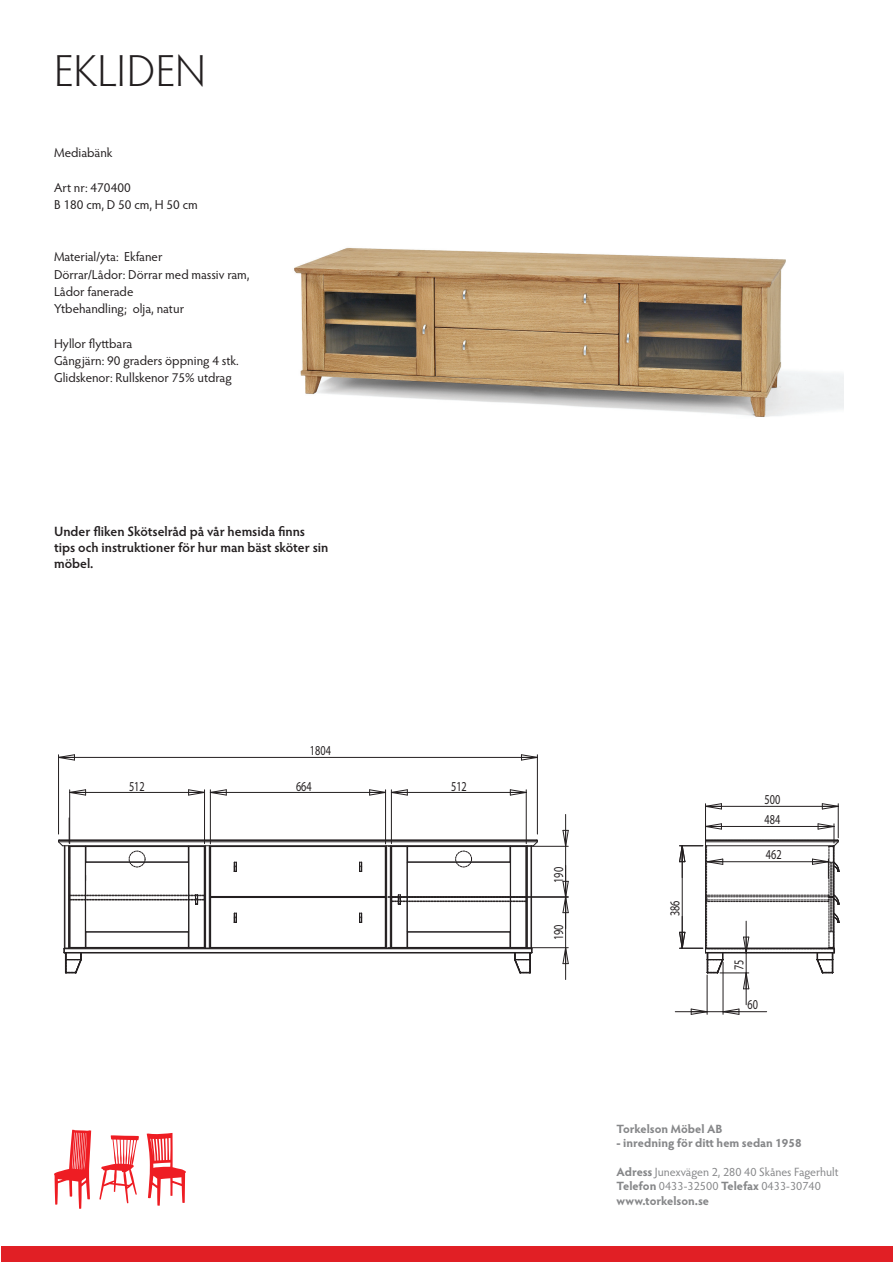
<style>
.page{position:relative;width:893px;height:1263px;background:#fff}
.page>*{position:absolute;margin:0;border:0;box-sizing:border-box;transform-origin:0 0}
.t1{font:300 45px "Hypatia Sans Pro";letter-spacing:-.005em;color:#231f20}
.t2{font:13.65px/20.1px "Myriad Pro";color:#231f20;scale:.75 1}
.t3{font:600 13.5px/16.2px "Hypatia Sans Pro";color:#231f20}
.t4{font:12.9px/17.2px "Hypatia Sans Pro";color:#231f20}
.t5{font:12px/14.4px "Hypatia Sans Pro";color:#868789}
.t6{font:700 12px "Hypatia Sans Pro";color:#868789}
.s1{font-weight:700}
</style>
<div class="page">
<div style="left:2px;top:1246px;width:891px;height:16px;background:#e11f25"></div>
<svg style="left:99px;top:1135px;width:40px;height:68px"></svg>
<svg style="left:54px;top:1130px;width:37px;height:79px"></svg>
<svg style="left:147px;top:1133px;width:39px;height:73px"></svg>
<img style="left:294px;top:248px;width:549px;height:169px">
<hr style="left:59px;top:841px;width:478px;height:1px;background:#231f20">
<hr style="left:63px;top:845px;width:470px;height:1px;background:#231f20">
<hr style="left:59px;top:840px;width:478px;height:1px;background:#231f20">
<svg style="left:58px;top:839px;width:5px;height:8px"></svg>
<hr style="left:408px;top:932px;width:102px;height:1px;background:#231f20">
<hr style="left:510px;top:862px;width:1px;height:70px;background:#231f20">
<hr style="left:407px;top:862px;width:1px;height:70px;background:#231f20">
<hr style="left:407px;top:931px;width:103px;height:1px;background:#231f20">
<svg style="left:509px;top:839px;width:29px;height:24px"></svg>
<hr style="left:407px;top:862px;width:103px;height:1px;background:#231f20">
<hr style="left:70px;top:846px;width:1px;height:101px;background:#231f20">
<hr style="left:188px;top:862px;width:1px;height:70px;background:#231f20">
<hr style="left:189px;top:846px;width:1px;height:101px;background:#231f20">
<hr style="left:85px;top:862px;width:1px;height:70px;background:#231f20">
<hr style="left:86px;top:932px;width:102px;height:1px;background:#231f20">
<hr style="left:86px;top:862px;width:103px;height:1px;background:#231f20">
<hr style="left:204px;top:846px;width:1px;height:102px;background:#231f20">
<hr style="left:86px;top:931px;width:103px;height:1px;background:#231f20">
<hr style="left:86px;top:846px;width:102px;height:1px;background:#231f20">
<hr style="left:86px;top:947px;width:103px;height:1px;background:#231f20">
<svg style="left:387px;top:846px;width:21px;height:17px"></svg>
<hr style="left:211px;top:846px;width:174px;height:1px;background:#231f20">
<hr style="left:211px;top:896px;width:174px;height:1px;background:#231f20">
<svg style="left:188px;top:845px;width:23px;height:18px"></svg>
<hr style="left:385px;top:846px;width:1px;height:50px;background:#231f20">
<hr style="left:211px;top:947px;width:174px;height:1px;background:#231f20">
<hr style="left:385px;top:897px;width:1px;height:50px;background:#231f20">
<hr style="left:211px;top:897px;width:174px;height:1px;background:#231f20">
<hr style="left:531px;top:846px;width:1px;height:102px;background:#231f20">
<hr style="left:527px;top:846px;width:1px;height:102px;background:#231f20">
<hr style="left:526px;top:846px;width:1px;height:102px;background:#231f20">
<hr style="left:390px;top:846px;width:1px;height:102px;background:#231f20">
<svg style="left:385px;top:931px;width:23px;height:17px"></svg>
<hr style="left:386px;top:846px;width:1px;height:102px;background:#231f20">
<hr style="left:391px;top:846px;width:1px;height:102px;background:#231f20">
<hr style="left:209px;top:846px;width:1px;height:102px;background:#231f20">
<svg style="left:188px;top:931px;width:22px;height:17px"></svg>
<hr style="left:205px;top:846px;width:1px;height:102px;background:#231f20">
<hr style="left:210px;top:846px;width:1px;height:102px;background:#231f20">
<hr style="left:68px;top:846px;width:1px;height:102px;background:#231f20">
<hr style="left:65px;top:846px;width:1px;height:102px;background:#231f20">
<hr style="left:64px;top:846px;width:1px;height:102px;background:#231f20">
<hr style="left:69px;top:846px;width:1px;height:102px;background:#231f20">
<hr style="left:64px;top:948px;width:468px;height:1px;background:#231f20">
<hr style="left:64px;top:952px;width:468px;height:1px;background:#231f20">
<hr style="left:64px;top:953px;width:468px;height:1px;background:#231f20">
<div style="left:455px;top:851px;width:17px;height:16px;border:1px dashed #231f20;border-radius:50%"></div>
<div style="left:129px;top:851px;width:16px;height:16px;border:1px dashed #231f20;border-radius:50%"></div>
<svg style="left:233px;top:861px;width:4px;height:11px"></svg>
<svg style="left:359px;top:861px;width:4px;height:11px"></svg>
<svg style="left:233px;top:912px;width:4px;height:11px"></svg>
<svg style="left:359px;top:912px;width:4px;height:11px"></svg>
<svg style="left:63px;top:931px;width:24px;height:42px"></svg>
<svg style="left:509px;top:931px;width:24px;height:42px"></svg>
<svg style="left:70px;top:894px;width:140px;height:11px"></svg>
<svg style="left:385px;top:894px;width:141px;height:11px"></svg>
<svg style="left:69px;top:789px;width:17px;height:7px"></svg>
<hr style="left:69px;top:790px;width:1px;height:54px;background:#231f20">
<hr style="left:204px;top:790px;width:1px;height:54px;background:#231f20">
<hr style="left:70px;top:792px;width:135px;height:1px;background:#231f20">
<svg style="left:188px;top:789px;width:39px;height:7px"></svg>
<hr style="left:210px;top:790px;width:1px;height:54px;background:#231f20">
<hr style="left:385px;top:790px;width:1px;height:54px;background:#231f20">
<hr style="left:210px;top:792px;width:176px;height:1px;background:#231f20">
<svg style="left:369px;top:789px;width:39px;height:7px"></svg>
<svg style="left:509px;top:789px;width:18px;height:7px"></svg>
<hr style="left:391px;top:790px;width:1px;height:54px;background:#231f20">
<hr style="left:526px;top:790px;width:1px;height:54px;background:#231f20">
<hr style="left:391px;top:792px;width:135px;height:1px;background:#231f20">
<svg style="left:69px;top:818px;width:18px;height:45px"></svg>
<svg style="left:562px;top:829px;width:7px;height:18px"></svg>
<hr style="left:388px;top:846px;width:180px;height:1px;background:#231f20">
<hr style="left:388px;top:896px;width:180px;height:1px;background:#231f20">
<hr style="left:565px;top:814px;width:1px;height:32px;background:#231f20">
<hr style="left:565px;top:846px;width:1px;height:51px;background:#231f20">
<svg style="left:562px;top:880px;width:7px;height:33px"></svg>
<svg style="left:562px;top:947px;width:7px;height:17px"></svg>
<hr style="left:388px;top:897px;width:180px;height:1px;background:#231f20">
<hr style="left:388px;top:947px;width:180px;height:1px;background:#231f20">
<hr style="left:565px;top:865px;width:1px;height:32px;background:#231f20">
<hr style="left:565px;top:897px;width:1px;height:51px;background:#231f20">
<hr style="left:565px;top:948px;width:1px;height:31px;background:#231f20">
<svg style="left:58px;top:754px;width:17px;height:7px"></svg>
<svg style="left:521px;top:754px;width:17px;height:7px"></svg>
<hr style="left:58px;top:755px;width:1px;height:79px;background:#231f20">
<hr style="left:537px;top:755px;width:1px;height:79px;background:#231f20">
<hr style="left:59px;top:757px;width:478px;height:1px;background:#231f20">
<svg style="left:705px;top:803px;width:17px;height:7px"></svg>
<svg style="left:821px;top:803px;width:18px;height:7px"></svg>
<hr style="left:705px;top:804px;width:1px;height:35px;background:#231f20">
<hr style="left:838px;top:804px;width:1px;height:34px;background:#231f20">
<hr style="left:705px;top:806px;width:133px;height:1px;background:#231f20">
<hr style="left:707px;top:975px;width:1px;height:39px;background:#231f20">
<hr style="left:723px;top:962px;width:1px;height:52px;background:#231f20">
<hr style="left:675px;top:1011px;width:32px;height:1px;background:#231f20">
<svg style="left:690px;top:1008px;width:50px;height:7px"></svg>
<hr style="left:723px;top:1011px;width:44px;height:1px;background:#231f20">
<hr style="left:746px;top:973px;width:1px;height:32px;background:#231f20">
<svg style="left:679px;top:823px;width:161px;height:167px"></svg>
<hr style="left:746px;top:921px;width:1px;height:32px;background:#231f20">
<h1 class="t1" style="left:54px;top:41px;width:154px">EKLIDEN</h1>
<p class="t4" style="left:54px;top:144px;width:60px">Mediabänk</p>
<p class="t4" style="left:54px;top:179px;width:145px">Art nr: 470400<br>B 180 cm, D 50 cm, H 50 cm</p>
<p class="t4" style="left:54px;top:248px;width:197px">Material/yta: Ekfaner<br>Dörrar/Lådor: Dörrar med massiv ram,<br>Lådor fanerade<br>Ytbehandling; olja, natur</p>
<p class="t4" style="left:54px;top:334px;width:186px">Hyllor flyttbara<br>Gångjärn: 90 graders öppning 4 stk.<br>Glidskenor: Rullskenor 75% utdrag</p>
<p class="t3" style="left:54px;top:522px;width:276px">Under fliken Skötselråd på vår hemsida finns tips och instruktioner för hur man bäst sköter sin möbel.</p>
<p class="t2" style="left:310px;top:740px;width:30px">1804</p>
<p class="t2" style="left:129px;top:776px;width:23px">512</p>
<p class="t2" style="left:296px;top:776px;width:23px">664</p>
<p class="t2" style="left:451px;top:776px;width:23px">512</p>
<p class="t2" style="left:548px;top:883px;width:23px;rotate:-90deg">190</p>
<p class="t2" style="left:548px;top:940px;width:23px;rotate:-90deg">190</p>
<p class="t2" style="left:665px;top:916px;width:23px;rotate:-90deg">386</p>
<p class="t2" style="left:764px;top:789px;width:23px">500<br>484</p>
<p class="t2" style="left:766px;top:844px;width:23px">462</p>
<p class="t2" style="left:729px;top:970px;width:16px;rotate:-90deg">75</p>
<p class="t2" style="left:747px;top:994px;width:16px">60</p>
<p class="t6" style="left:617px;top:1120px;width:107px">Torkelson Möbel AB</p>
<p class="t6" style="left:617px;top:1134px;width:186px">- inredning för ditt hem sedan 1958</p>
<p class="t5" style="left:617px;top:1164px;width:224px"><span class="s1">Adress</span> Junexvägen 2, 280 40 Skånes Fagerhult<br><span class="s1">Telefon</span> 0433-32500 <span class="s1">Telefax</span> 0433-30740 <span class="s1">www.torkelson.se</span></p>
</div>
